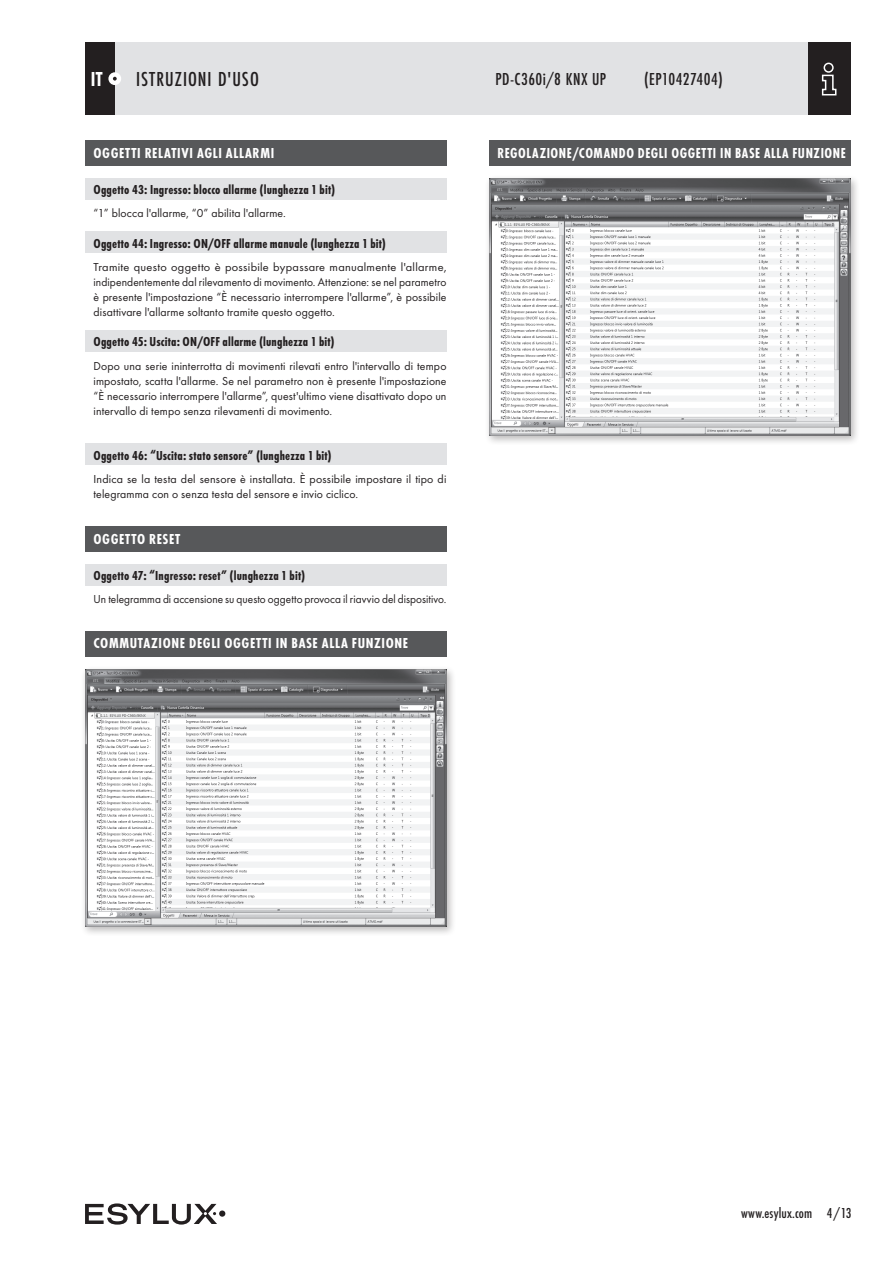
<style>
.page{position:relative;width:893px;height:1263px;background:#fff}
.page>*{position:absolute;margin:0;border:0;box-sizing:border-box;transform-origin:0 0}
.t1{font:500 21px "Futura Con";letter-spacing:.05em;color:#231f20}
.t2{font:700 21px "Futura Con";color:#fff;scale:.95 1}
.t3{font:500 18px "Futura Con";letter-spacing:.025em;color:#231f20}
.t4{font:700 15px "Futura Con";letter-spacing:.04em;color:#fff}
.t5{font:700 15px "Futura Con";letter-spacing:.04em;color:#fff;scale:.95 1}
.t6{font:500 15px "Futura Con";letter-spacing:.01em;color:#231f20}
.t7{font:700 13.5px "Futura Con";letter-spacing:.015em;color:#231f20}
.t8{font:12px/15px "Futura Boo";letter-spacing:.01em;color:#231f20;text-align:justify}
.t9{font:12px/15px "Futura Boo";letter-spacing:.01em;color:#231f20;text-align:justify;scale:1.05 1}
.t10{font:12px "Futura Boo";letter-spacing:.01em;color:#231f20;scale:.96 1}
</style>
<div class="page">
<div style="left:85px;top:43px;width:765px;height:72px;background:#e1e2e4"></div>
<div style="left:808px;top:43px;width:42px;height:72px;background:#231f20"></div>
<svg style="left:821px;top:62px;width:16px;height:34px"></svg>
<div style="left:85px;top:43px;width:30px;height:72px;background:#231f20"></div>
<div style="left:108px;top:72px;width:13px;height:13px;background:#fff;border-radius:50%"></div>
<svg style="left:113px;top:77px;width:4px;height:4px"></svg>
<div style="left:219px;top:1210px;width:6px;height:7px;background:#231f20;border-radius:50%"></div>
<svg style="left:85px;top:1203px;width:132px;height:21px"></svg>
<div style="left:85px;top:331px;width:361px;height:21px;background:#e1e2e4"></div>
<div style="left:85px;top:444px;width:361px;height:21px;background:#e1e2e4"></div>
<div style="left:85px;top:232px;width:361px;height:21px;background:#e1e2e4"></div>
<div style="left:85px;top:140px;width:361px;height:26px;background:#57585a"></div>
<div style="left:85px;top:179px;width:361px;height:21px;background:#e1e2e4"></div>
<div style="left:85px;top:526px;width:361px;height:26px;background:#57585a"></div>
<div style="left:85px;top:564px;width:361px;height:22px;background:#e1e2e4"></div>
<div style="left:85px;top:631px;width:361px;height:25px;background:#57585a"></div>
<div style="left:81px;top:665px;width:376px;height:271px;background:#231f20;opacity:.3"></div>
<img style="left:85px;top:669px;width:361px;height:257px">
<div style="left:489px;top:140px;width:361px;height:26px;background:#57585a"></div>
<div style="left:485px;top:175px;width:375px;height:271px;background:#231f20;opacity:.3"></div>
<img style="left:489px;top:179px;width:361px;height:257px">
<h1 class="t2" style="left:91px;top:67px;width:14px">IT</h1>
<h1 class="t1" style="left:136px;top:67px;width:124px">ISTRUZIONI D'USO</h1>
<h2 class="t3" style="left:495px;top:69px;width:112px">PD-C360i/8 KNX UP</h2>
<h2 class="t3" style="left:644px;top:69px;width:80px">(EP10427404)</h2>
<p class="t4" style="left:94px;top:144px;width:182px">OGGETTI RELATIVI AGLI ALLARMI</p>
<p class="t7" style="left:94px;top:182px;width:243px">Oggetto 43: Ingresso: blocco allarme (lunghezza 1 bit)</p>
<p class="t8" style="left:94px;top:206px;width:194px">“1” blocca l'allarme, “0” abilita l'allarme.</p>
<p class="t7" style="left:94px;top:235px;width:294px">Oggetto 44: Ingresso: ON/OFF allarme manuale (lunghezza 1 bit)</p>
<p class="t9" style="left:94px;top:259px;width:338px">Tramite questo oggetto è possibile bypassare manualmente l'allarme, indipendentemente dal rilevamento di movimento. Attenzione: se nel parametro è presente l'impostazione “È necessario interrompere l'allarme”, è possibile disattivare l'allarme soltanto tramite questo oggetto.</p>
<p class="t7" style="left:94px;top:334px;width:243px">Oggetto 45: Uscita: ON/OFF allarme (lunghezza 1 bit)</p>
<p class="t8" style="left:94px;top:358px;width:354px">Dopo una serie ininterrotta di movimenti rilevati entro l'intervallo di tempo impostato, scatta l'allarme. Se nel parametro non è presente l'impostazione “È necessario interrompere l'allarme”, quest'ultimo viene disattivato dopo un intervallo di tempo senza rilevamenti di movimento.</p>
<p class="t7" style="left:94px;top:447px;width:240px">Oggetto 46: “Uscita: stato sensore” (lunghezza 1 bit)</p>
<p class="t8" style="left:94px;top:471px;width:354px">Indica se la testa del sensore è installata. È possibile impostare il tipo di telegramma con o senza testa del sensore e invio ciclico.</p>
<p class="t4" style="left:94px;top:530px;width:88px">OGGETTO RESET</p>
<p class="t7" style="left:94px;top:568px;width:213px">Oggetto 47: “Ingresso: reset” (lunghezza 1 bit)</p>
<p class="t10" style="left:94px;top:592px;width:369px">Un telegramma di accensione su questo oggetto provoca il riavvio del dispositivo.</p>
<p class="t4" style="left:94px;top:634px;width:316px">COMMUTAZIONE DEGLI OGGETTI IN BASE ALLA FUNZIONE</p>
<p class="t5" style="left:497px;top:145px;width:368px">REGOLAZIONE/COMANDO DEGLI OGGETTI IN BASE ALLA FUNZIONE</p>
<p class="t6" style="left:741px;top:1204px;width:112px">www.esylux.com 4/13</p>
</div>
